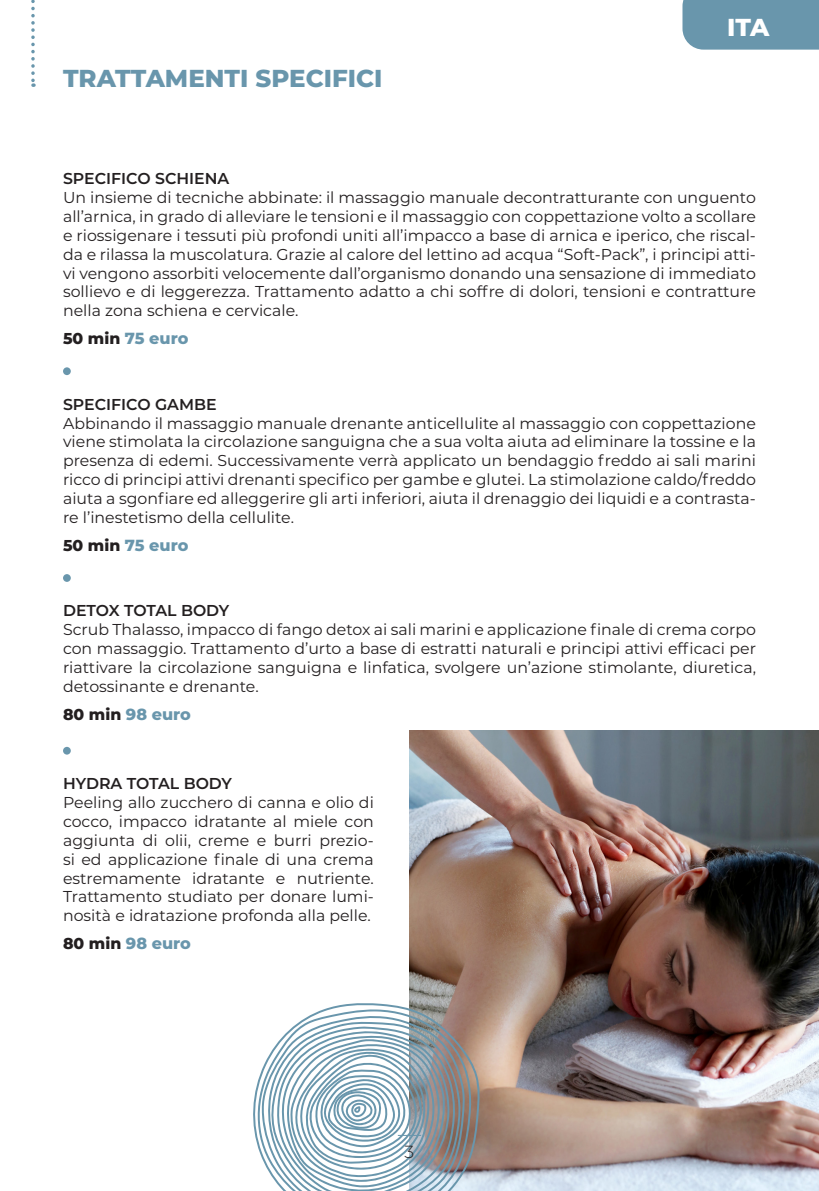
<style>
.page{position:relative;width:819px;height:1191px;background:#fff}
.page>*{position:absolute;margin:0;border:0;box-sizing:border-box;transform-origin:0 0}
.t1{font:800 24.5px "Montserrat";color:#6996ac}
.t2{font:800 24.5px "Montserrat";color:#fff}
.t3{font:300 17.5px "Montserrat Alternates";color:#231f20}
.t4{font:800 16.1px "Montserrat";color:#6996ac}
.t5{font:15.75px/18.9px "Montserrat";color:#231f20;text-align:justify}
.t6{font:600 15.75px "Montserrat";color:#231f20}
.s1{font-size:15.75px;color:#231f20}
</style>
<div class="page">
<img style="left:409px;top:731px;width:410px;height:460px">
<svg style="left:325px;top:1002px;width:155px;height:189px"></svg>
<svg style="left:253px;top:1009px;width:220px;height:182px"></svg>
<svg style="left:261px;top:1014px;width:204px;height:177px"></svg>
<svg style="left:31px;top:0;width:4px;height:87px"></svg>
<div style="left:63px;top:747px;width:8px;height:7px;background:#6996ac;border-radius:50%"></div>
<div style="left:63px;top:574px;width:8px;height:8px;background:#6996ac;border-radius:50%"></div>
<div style="left:63px;top:367px;width:8px;height:8px;background:#6996ac;border-radius:50%"></div>
<div style="left:682px;top:0;width:137px;height:50px;background:#6996ac"></div>
<p class="t1" style="left:63px;top:60px;width:321px">TRATTAMENTI SPECIFICI</p>
<p class="t2" style="left:727px;top:9px;width:44px">ITA</p>
<p class="t6" style="left:63px;top:167px;width:168px">SPECIFICO SCHIENA</p>
<p class="t5" style="left:63px;top:187px;width:694px">Un insieme di tecniche abbinate: il massaggio manuale decontratturante con unguento all’arnica, in grado di alleviare le tensioni e il massaggio con coppettazione volto a scollare e riossigenare i tessuti più profondi uniti all’impacco a base di arnica e iperico, che riscal&shy;da e rilassa la muscolatura. Grazie al calore del lettino ad acqua “Soft-Pack”, i principi atti&shy;vi vengono assorbiti velocemente dall’organismo donando una sensazione di immediato sollievo e di leggerezza. Trattamento adatto a chi soffre di dolori, tensioni e contratture nella zona schiena e cervicale.</p>
<p class="t4" style="left:63px;top:327px;width:127px"><span class="s1">50 min</span> 75 euro</p>
<p class="t6" style="left:63px;top:393px;width:155px">SPECIFICO GAMBE</p>
<p class="t5" style="left:63px;top:413px;width:694px">Abbinando il massaggio manuale drenante anticellulite al massaggio con coppettazione viene stimolata la circolazione sanguigna che a sua volta aiuta ad eliminare la tossine e la presenza di edemi. Successivamente verrà applicato un bendaggio freddo ai sali marini ricco di principi attivi drenanti specifico per gambe e glutei. La stimolazione caldo/freddo aiuta a sgonfiare ed alleggerire gli arti inferiori, aiuta il drenaggio dei liquidi e a contrasta&shy;re l’inestetismo della cellulite.</p>
<p class="t4" style="left:63px;top:533px;width:127px"><span class="s1">50 min</span> 75 euro</p>
<p class="t6" style="left:63px;top:599px;width:168px">DETOX TOTAL BODY</p>
<p class="t5" style="left:63px;top:620px;width:694px">Scrub Thalasso, impacco di fango detox ai sali marini e applicazione finale di crema corpo con massaggio. Trattamento d’urto a base di estratti naturali e principi attivi efficaci per riattivare la circolazione sanguigna e linfatica, svolgere un’azione stimolante, diuretica, detossinante e drenante.</p>
<p class="t4" style="left:63px;top:702px;width:129px"><span class="s1">80 min</span> 98 euro</p>
<p class="t6" style="left:63px;top:772px;width:170px">HYDRA TOTAL BODY</p>
<p class="t5" style="left:63px;top:792px;width:312px">Peeling allo zucchero di canna e olio di cocco, impacco idratante al miele con aggiunta di olii, creme e burri prezio&shy;si ed applicazione finale di una crema estremamente idratante e nutriente.<br>Trattamento studiato per donare lumi&shy;nosità e idratazione profonda alla pelle.</p>
<p class="t4" style="left:63px;top:931px;width:129px"><span class="s1">80 min</span> 98 euro</p>
<p class="t3" style="left:404px;top:1140px;width:11px">3</p>
</div>
